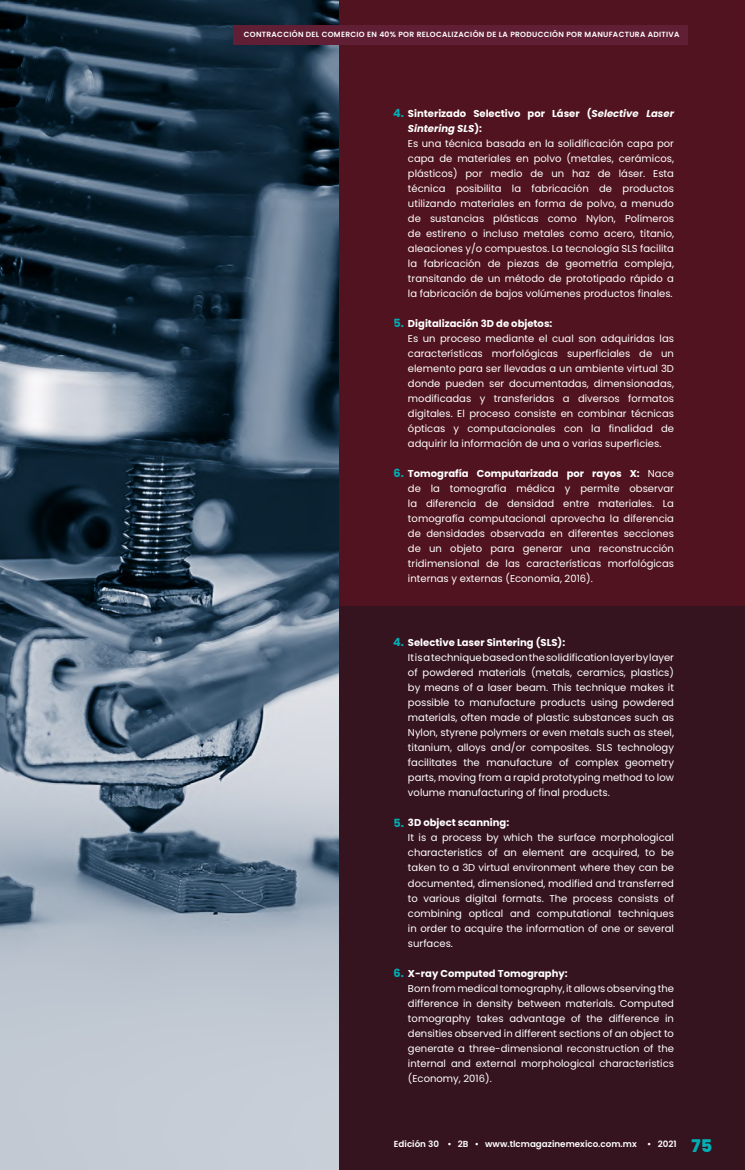
<style>
.page{position:relative;width:745px;height:1170px;background:#fff}
.page>*{position:absolute;margin:0;border:0;box-sizing:border-box;transform-origin:0 0}
.t1{font:700 11.25px "Poppins";color:#00afb4}
.t2{font:10px/15px "Poppins";color:#fff;text-align:justify}
.t3{font:700 10px "Poppins";color:#fff}
.t4{font:600 8.75px "Poppins";color:#fff}
.t5{font:600 7.5px "Poppins";letter-spacing:.04em;color:#fff}
.s1{font-weight:700}
.s2{font-weight:700;font-style:italic}
.s3{font-weight:800;font-size:17.5px;color:#00afb4}
</style>
<div class="page">
<img style="left:0;top:0;width:340px;height:1169px">
<div style="left:340px;top:0;width:404px;height:622px;background:#50131f"></div>
<div style="left:340px;top:606px;width:404px;height:563px;background:#36141f"></div>
<div style="left:234px;top:25px;width:453px;height:20px;background:#611f35"></div>
<p class="t5" style="left:243px;top:30px;width:437px">CONTRACCIÓN DEL COMERCIO EN 40% POR RELOCALIZACIÓN DE LA PRODUCCIÓN POR MANUFACTURA ADITIVA</p>
<p class="t2" style="left:407px;top:106px;width:267px;text-align:left"><span class="s1">Sinterizado Selectivo por Láser (</span><span class="s2">Selective Laser Sintering SLS</span><span class="s1">):<br></span>Es una técnica basada en la solidificación capa por capa de materiales en polvo (metales, cerámicos, plásticos) por medio de un haz de láser. Esta técnica posibilita la fabricación de productos utilizando materiales en forma de polvo, a menudo de sustancias plásticas como Nylon, Polímeros de estireno o incluso metales como acero, titanio, aleaciones y/o compuestos. La tecnología SLS facilita la fabricación de piezas de geometría compleja, transitando de un método de prototipado rápido a la fabricación de bajos volúmenes productos finales.</p>
<p class="t3" style="left:407px;top:317px;width:146px">Digitalización 3D de objetos:</p>
<p class="t2" style="left:407px;top:331px;width:267px">Es un proceso mediante el cual son adquiridas las características morfológicas superficiales de un elemento para ser llevadas a un ambiente virtual 3D donde pueden ser documentadas, dimensionadas, modificadas y transferidas a diversos formatos digitales. El proceso consiste en combinar técnicas ópticas y computacionales con la finalidad de adquirir la información de una o varias superficies.</p>
<p class="t2" style="left:407px;top:466px;width:267px"><span class="s1">Tomografía Computarizada por rayos X:</span> Nace de la tomografía médica y permite observar la diferencia de densidad entre materiales. La tomografía computacional aprovecha la diferencia de densidades observada en diferentes secciones de un objeto para generar una reconstrucción tridimensional de las características morfológicas internas y externas (Economía, 2016).</p>
<p class="t1" style="left:393px;top:107px;width:12px">4.</p>
<p class="t1" style="left:393px;top:317px;width:12px">5.</p>
<p class="t1" style="left:393px;top:467px;width:12px">6.</p>
<p class="t3" style="left:407px;top:637px;width:159px">Selective Laser Sintering (SLS):</p>
<p class="t2" style="left:407px;top:650px;width:267px">It is a technique based on the solidification layer by layer of powdered materials (metals, ceramics, plastics) by means of a laser beam. This technique makes it possible to manufacture products using powdered materials, often made of plastic substances such as Nylon, styrene polymers or even metals such as steel, titanium, alloys and/or composites. SLS technology facilitates the manufacture of complex geometry parts, moving from a rapid prototyping method to low volume manufacturing of final products.</p>
<p class="t3" style="left:407px;top:817px;width:103px">3D object scanning:</p>
<p class="t2" style="left:407px;top:830px;width:267px">It is a process by which the surface morphological characteristics of an element are acquired, to be taken to a 3D virtual environment where they can be documented, dimensioned, modified and transferred to various digital formats. The process consists of combining optical and computational techniques in order to acquire the information of one or several surfaces.</p>
<p class="t3" style="left:407px;top:967px;width:161px">X-ray Computed Tomography:</p>
<p class="t2" style="left:407px;top:980px;width:267px">Born from medical tomography, it allows observing the difference in density between materials. Computed tomography takes advantage of the difference in densities observed in different sections of an object to generate a three-dimensional reconstruction of the internal and external morphological characteristics (Economy, 2016).</p>
<p class="t1" style="left:393px;top:636px;width:12px">4.</p>
<p class="t1" style="left:393px;top:816px;width:12px">5.</p>
<p class="t1" style="left:393px;top:966px;width:12px">6.</p>
<p class="t4" style="left:393px;top:1138px;width:319px">Edición 30 • 2B • www.tlcmagazinemexico.com.mx • 2021 <span class="s3">75</span></p>
</div>
